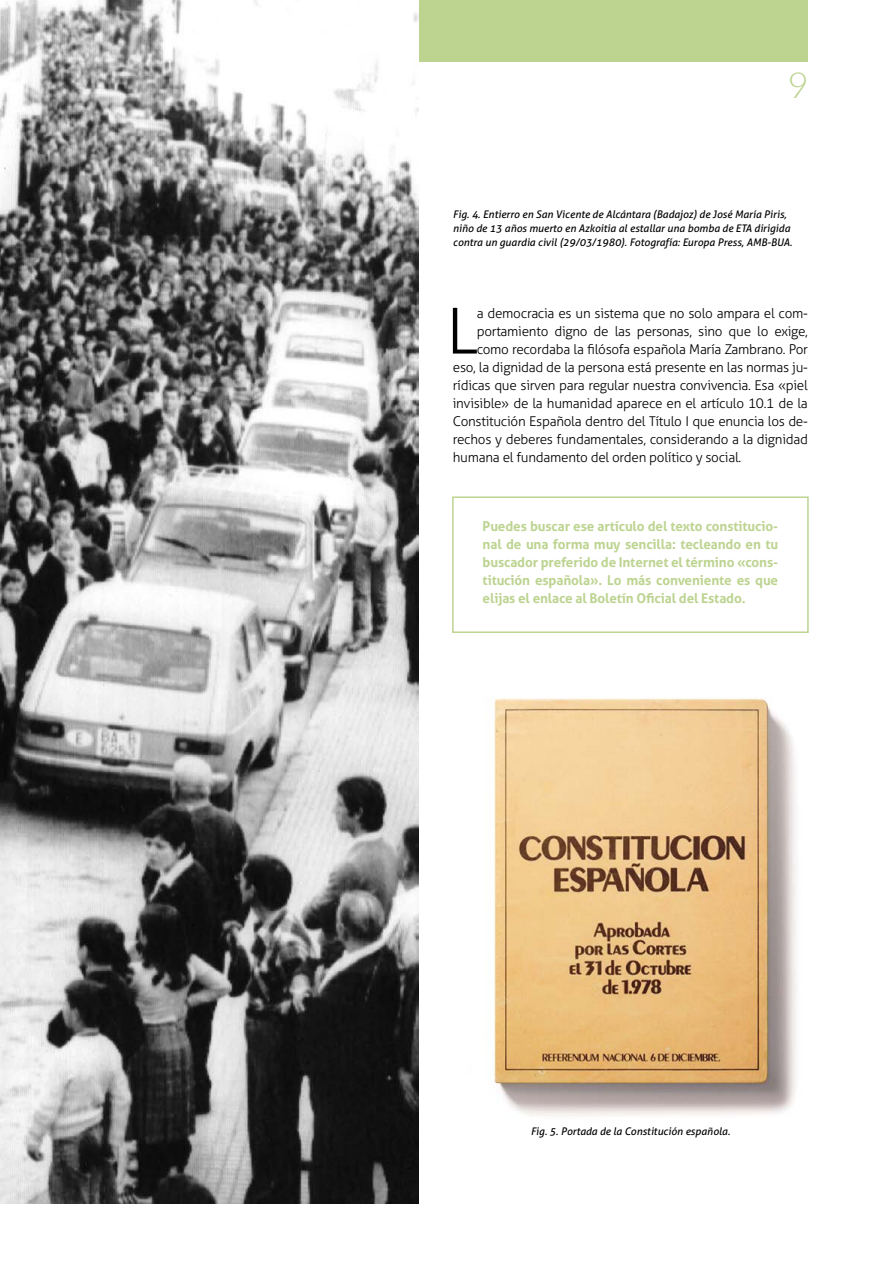
<style>
.page{position:relative;width:893px;height:1263px;background:#fff}
.page>*{position:absolute;margin:0;border:0;box-sizing:border-box;transform-origin:0 0}
.credit_text{font:300 63.45px "Aller";color:#000}
.t1{font:300 36px "Lato";color:#bdd491}
.credit_text-2{font:300 13.5px "Aller";letter-spacing:-.02em;color:#000}
.credit_text-3{font:700 13.5px/18px "Aller";letter-spacing:-.01em;color:#bdd491;text-align:justify}
.credit_text-4{font:italic 10.5px/14.1px "Aller";color:#000}
</style>
<div class="page">
<div style="left:64px;top:0;width:744px;height:62px;background:#bdd491"></div>
<div style="left:452px;top:496px;width:357px;height:137px;border:2px solid #bdd491"></div>
<img style="left:494px;top:698px;width:303px;height:419px">
<img style="left:0;top:0;width:419px;height:1203px">
<h2 class="t1" style="left:787px;top:66px;width:22px">9</h2>
<p class="credit_text-4" style="left:453px;top:207px;width:341px">Fig. 4. Entierro en San Vicente de Alcántara (Badajoz) de José María Piris, niño de 13 años muerto en Azkoitia al estallar una bomba de ETA dirigida contra un guardia civil (29/03/1980). Fotografía: Europa Press, AMB-BUA.</p>
<p class="credit_text" style="left:446px;top:293px;width:33px">L</p>
<p class="credit_text-2" style="left:477px;top:305px;width:333px">a democracia es un sistema que no solo ampara el com-</p>
<p class="credit_text-2" style="left:477px;top:323px;width:333px">portamiento digno de las personas, sino que lo exige,</p>
<p class="credit_text-2" style="left:477px;top:341px;width:333px">como recordaba la filósofa española María Zambrano. Por</p>
<p class="credit_text-2" style="left:453px;top:359px;width:357px">eso, la dignidad de la persona está presente en las normas ju-</p>
<p class="credit_text-2" style="left:453px;top:377px;width:357px">rídicas que sirven para regular nuestra convivencia. Esa «piel</p>
<p class="credit_text-2" style="left:453px;top:395px;width:356px">invisible» de la humanidad aparece en el artículo 10.1 de la</p>
<p class="credit_text-2" style="left:453px;top:413px;width:357px">Constitución Española dentro del Título I que enuncia los de-</p>
<p class="credit_text-2" style="left:453px;top:431px;width:357px">rechos y deberes fundamentales, considerando a la dignidad</p>
<p class="credit_text-2" style="left:453px;top:449px;width:290px">humana el fundamento del orden político y social.</p>
<p class="credit_text-3" style="left:483px;top:517px;width:297px">Puedes buscar ese artículo del texto constitucio&shy;nal de una forma muy sencilla: tecleando en tu buscador preferido de Internet el término «cons&shy;titución española». Lo más conveniente es que elijas el enlace al Boletín Oficial del Estado.</p>
<p class="credit_text-4" style="left:531px;top:1124px;width:201px">Fig. 5. Portada de la Constitución española.</p>
</div>
